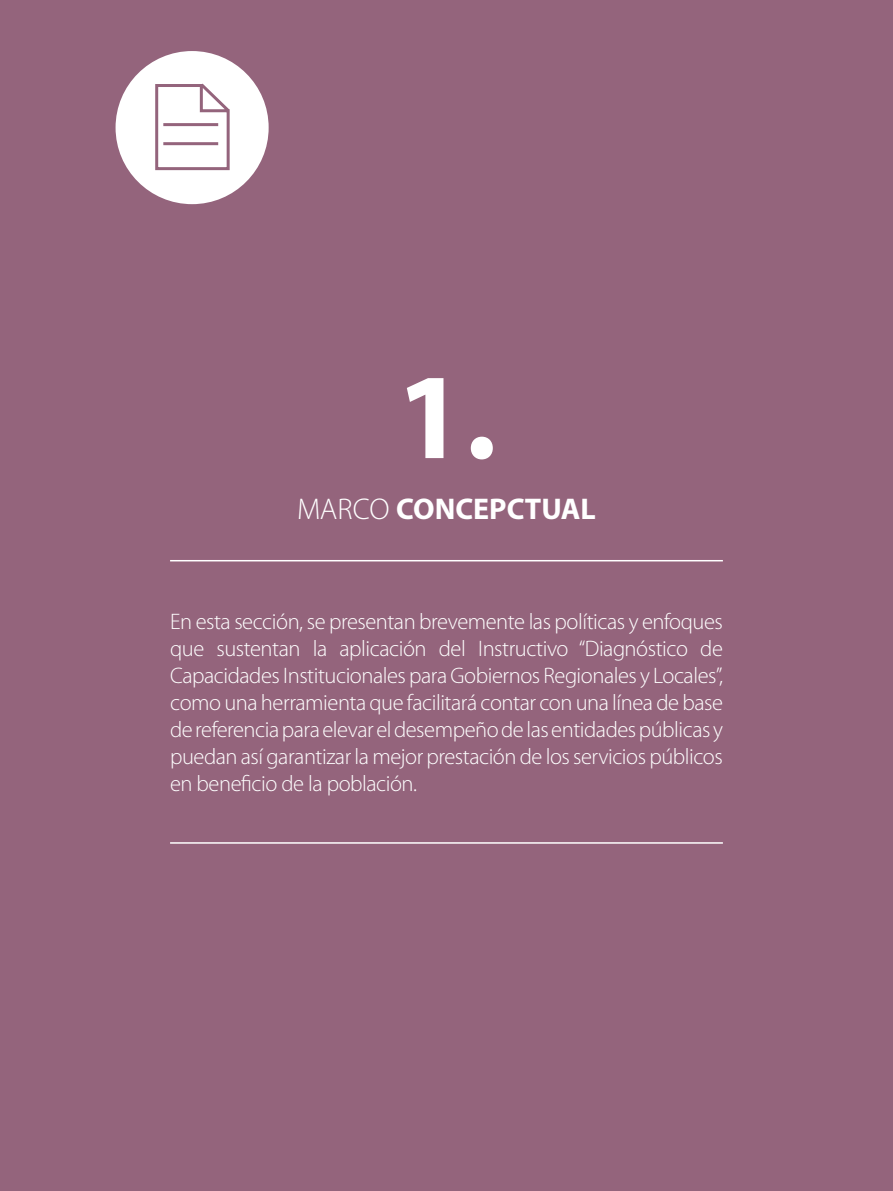
<style>
.page{position:relative;width:893px;height:1191px;background:#94647c}
.page>*{position:absolute;margin:0;border:0;box-sizing:border-box;transform-origin:0 0}
.t1{font:700 123px "Myriad Pro";color:#fff}
.t2{font:700 30px "Myriad Pro";color:#fff}
.t3{font:300 22.5px/27px "Myriad Pro";letter-spacing:-.02em;color:#fff;text-align:justify}
.s1{font-weight:300}
</style>
<div class="page">
<hr style="left:170px;top:560px;width:553px;height:1px;background:#fff">
<hr style="left:170px;top:842px;width:553px;height:1px;background:#fff">
<div style="left:116px;top:51px;width:153px;height:153px;background:#fff;border-radius:50%"></div>
<svg style="left:155px;top:83px;width:75px;height:88px"></svg>
<hr style="left:163px;top:123px;width:55px;height:3px;background:#94647c">
<hr style="left:163px;top:142px;width:55px;height:3px;background:#94647c">
<h1 class="t1" style="left:396px;top:336px;width:102px">1.</h1>
<h2 class="t2" style="left:297px;top:489px;width:300px"><span class="s1">MARCO</span> CONCEPCTUAL</h2>
<p class="t3" style="left:170px;top:608px;width:554px">En esta sección, se presentan brevemente las políticas y enfoques que sustentan la aplicación del Instructivo “Diagnóstico de Capacidades Institucionales para Gobiernos Regionales y Locales”, como una herramienta que facilitará contar con una línea de base de referencia para elevar el desempeño de las entidades públicas y puedan así garantizar la mejor prestación de los servicios públicos en beneficio de la población.</p>
</div>
